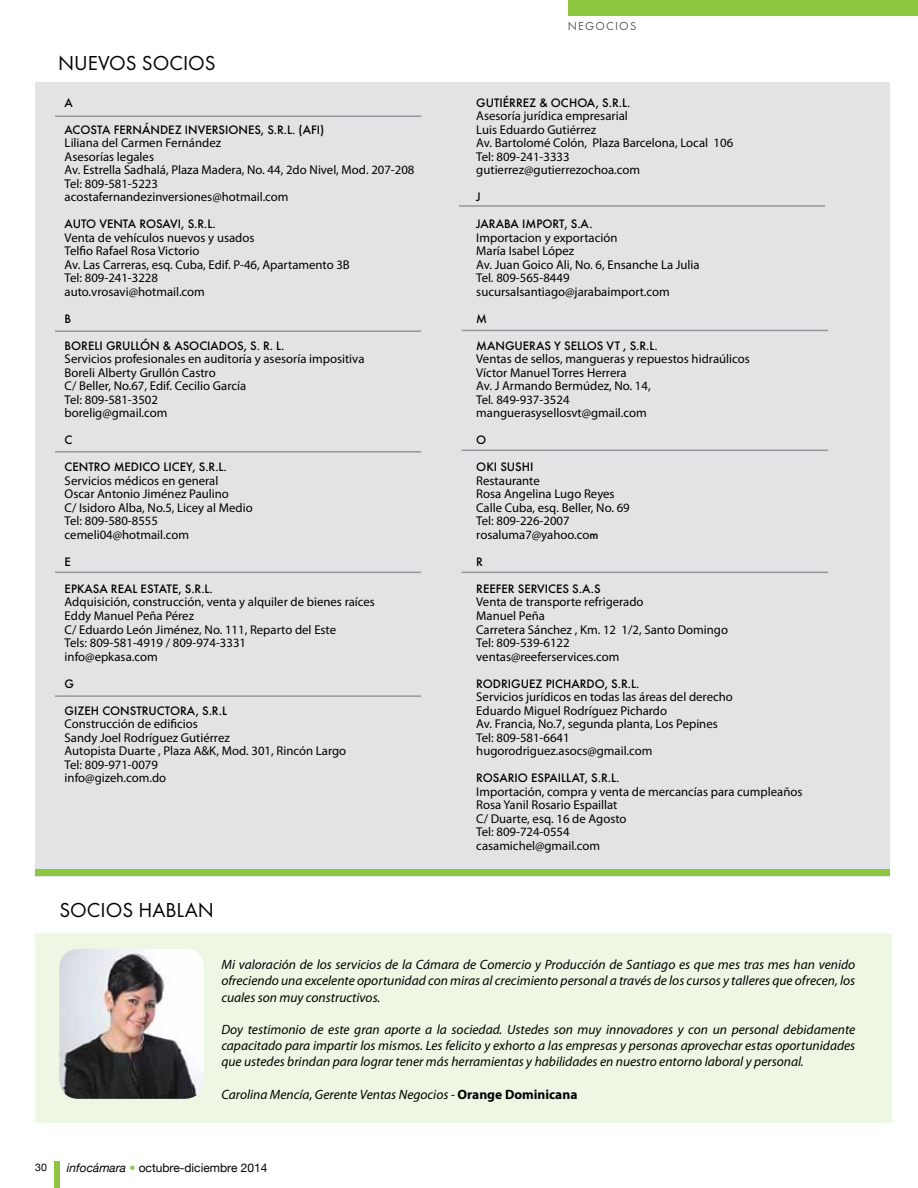
<style>
.page{position:relative;width:918px;height:1188px;background:#fff}
.page>*{position:absolute;margin:0;border:0;box-sizing:border-box;transform-origin:0 0}
.t1{font:21px "Futura T";color:#000}
.t2{font:italic 13.5px/16.2px "Myriad Pro";color:#000;text-align:justify}
.t3{font:12.75px/13.5px "Myriad Pro";color:#000}
.t4{font:500 12.75px/27px "Futura T";color:#000}
.t5{font:12px "Helvetica Neue";color:#000}
.t6{font:12px "Futura T";color:#58595b}
.t7{font:10.5px "Helvetica Neue";color:#000}
.s1{font-family:"Futura T";font-weight:500}
.s2{font-weight:700;font-style:normal}
.s3{font-style:italic}
.s4{font-style:italic;color:#8dc63f}
</style>
<div class="page">
<div style="left:568px;top:0;width:350px;height:16px;background:#8dc63f"></div>
<div style="left:54px;top:1161px;width:5px;height:27px;background:#8dc63f"></div>
<div style="left:35px;top:82px;width:855px;height:794px;background:#e2e3e4"></div>
<div style="left:35px;top:869px;width:855px;height:7px;background:#8dc63f"></div>
<div style="left:35px;top:933px;width:856px;height:190px;background:#eef6e4"></div>
<hr style="left:55px;top:572px;width:366px;height:1px;background:#939598">
<hr style="left:55px;top:695px;width:366px;height:2px;background:#939598">
<hr style="left:462px;top:450px;width:366px;height:1px;background:#939598">
<hr style="left:462px;top:330px;width:366px;height:1px;background:#939598">
<hr style="left:462px;top:572px;width:366px;height:1px;background:#939598">
<hr style="left:459px;top:205px;width:366px;height:2px;background:#939598">
<hr style="left:55px;top:116px;width:366px;height:1px;background:#939598">
<hr style="left:55px;top:330px;width:366px;height:2px;background:#939598">
<hr style="left:55px;top:451px;width:366px;height:2px;background:#939598">
<img style="left:59px;top:949px;width:145px;height:150px">
<h1 class="t1" style="left:58px;top:51px;width:14px">NUE</h1>
<h1 class="t1" style="left:98px;top:51px;width:96px">VOS SOCIOS</h1>
<p class="t4" style="left:65px;top:89px;width:149px">A<br>ACOSTA FERNÁNDEZ I NVERSIO</p>
<p class="t4" style="left:239px;top:116px;width:87px">NES, S.R.L. (AFI)</p>
<p class="t3" style="left:65px;top:136px;width:351px">Liliana del Carmen Fernández<br>Asesorías legales<br>Av. Estrella Sadhalá, Plaza Madera, No. 44, 2do Nivel, Mod. 207-208<br>Tel: 809-581-5223<br>acostafernandezinversiones@hotmail.com</p>
<p class="t4" style="left:65px;top:211px;width:84px">AUTO VENTA ROSA</p>
<p class="t4" style="left:170px;top:211px;width:47px">VI, S.R.L.</p>
<p class="t3" style="left:65px;top:231px;width:287px">Venta de vehículos nuevos y usados<br>Telfio Rafael Rosa Victorio<br>Av. Las Carreras, esq. Cuba, Edif. P-46, Apartamento 3B Tel: 809-241-3228<br>auto.vrosavi@hotmail.com</p>
<p class="t4" style="left:65px;top:305px;width:8px">B<br>BORELI</p>
<p class="t4" style="left:106px;top:332px;width:18px">GRULLó</p>
<p class="t4" style="left:150px;top:332px;width:136px">N &amp; ASOCIADOS, S. R. L.</p>
<p class="t3" style="left:65px;top:352px;width:301px">Servicios profesionales en auditoría y asesoría impositiva Boreli Alberty Grullón Castro<br>C/ Beller, No.67, Edif. Cecilio García<br>Tel: 809-581-3502<br>borelig@gmail.com</p>
<p class="t4" style="left:65px;top:427px;width:164px">C<br>CENTRO MEDICO LICEY, S.R.L.</p>
<p class="t3" style="left:65px;top:474px;width:190px">Servicios médicos en general<br>Oscar Antonio Jiménez Paulino<br>C/ Isidoro Alba, No.5, Licey al Medio<br>Tel: 809-580-8555 cemeli04@hotmail.com</p>
<p class="t4" style="left:65px;top:548px;width:29px">E<br>EPKASA</p>
<p class="t4" style="left:111px;top:575px;width:8px">REAL</p>
<p class="t4" style="left:141px;top:575px;width:74px">ESTATE, S.R.L.</p>
<p class="t3" style="left:65px;top:595px;width:312px">Adquisición, construcción, venta y alquiler de bienes raíces Eddy Manuel Peña Pérez<br>C/ Eduardo León Jiménez, No. 111, Reparto del Este<br>Tels: 809-581-4919 / 809-974-3331<br>info@epkasa.com</p>
<p class="t4" style="left:65px;top:670px;width:115px">G<br>GIZEH CONSTRUCTORA</p>
<p class="t4" style="left:196px;top:697px;width:32px">, S.R.L</p>
<p class="t3" style="left:65px;top:717px;width:283px">Construcción de edificios<br>Sandy Joel Rodríguez Gutiérrez<br>Autopista Duarte , Plaza A&amp;K, Mod. 301, Rincón Largo<br>Tel: 809-971-0079<br>info@gizeh.com.do</p>
<h1 class="t1" style="left:59px;top:898px;width:53px">SOCIOS</h1>
<h1 class="t1" style="left:138px;top:898px;width:51px">HABLAN</h1>
<p class="t6" style="left:568px;top:19px;width:55px">NEGOCIOS</p>
<p class="t4" style="left:476px;top:89px;width:41px">GUTI ÉRREZ</p>
<p class="t4" style="left:539px;top:89px;width:92px">&amp; OCHOA, S.R.L.</p>
<p class="t3" style="left:476px;top:109px;width:258px">Asesoría jurídica empresarial<br>Luis Eduardo Gutiérrez<br>Av. Bartolomé Colón, Plaza Barcelona, Local 106<br>Tel: 809-241-3333 gutierrez@gutierrezochoa.com</p>
<p class="t4" style="left:476px;top:184px;width:13px">J<br>JARABA</p>
<p class="t4" style="left:522px;top:211px;width:72px">IM PORT, S.A.</p>
<p class="t3" style="left:476px;top:231px;width:225px">Importacion y exportación<br>María Isabel López<br>Av. Juan Goico Ali, No. 6, Ensanche La Julia<br>Tel. 809-565-8449 sucursalsantiago@jarabaimport.com</p>
<p class="t4" style="left:476px;top:305px;width:47px">M<br>MANGUERAS</p>
<p class="t4" style="left:554px;top:332px;width:18px">YSELLOS</p>
<p class="t4" style="left:607px;top:332px;width:53px">VT , S.R.L.</p>
<p class="t3" style="left:476px;top:352px;width:275px">Ventas de sellos, mangueras y repuestos hidraúlicos Víctor Manuel Torres Herrera<br>Av. J Armando Bermúdez, No. 14,<br>Tel. 849-937-3524<br>manguerasysellosvt@gmail.com</p>
<p class="t4" style="left:476px;top:427px;width:57px">O<br>OKI SUSHI</p>
<p class="t3" style="left:476px;top:474px;width:155px">Restaurante<br>Rosa Angelina Lugo Reyes<br>Calle Cuba, esq. Beller, No. 69<br>Tel: 809-226-2007 rosaluma7@yahoo.co<span class="s1">m</span></p>
<p class="t4" style="left:476px;top:548px;width:125px">R<br>REEFER SERVICES S.A.S</p>
<p class="t3" style="left:476px;top:595px;width:253px">Venta de transporte refrigerado<br>Manuel Peña<br>Carretera Sánchez , Km. 12 1/2, Santo Domingo<br>Tel: 809-539-6122<br>ventas@reeferservices.com</p>
<p class="t4" style="left:476px;top:670px;width:53px">RODRIGUEZ</p>
<p class="t4" style="left:546px;top:670px;width:95px">PICHARDO, S.R.L.</p>
<p class="t3" style="left:476px;top:690px;width:258px">Servicios jurídicos en todas las áreas del derecho Eduardo Miguel Rodríguez Pichardo<br>Av. Francia, No.7, segunda planta, Los Pepines Tel: 809-581-6641 hugorodriguez.asocs@gmail.com</p>
<p class="t4" style="left:476px;top:764px;width:9px">ROSARIO</p>
<p class="t4" style="left:531px;top:764px;width:26px">ES PAILLA</p>
<p class="t4" style="left:580px;top:764px;width:41px">T, S.R.L.</p>
<p class="t3" style="left:476px;top:784px;width:328px">Importación, compra y venta de mercancías para cumpleaños<br>Rosa Yanil Rosario Espaillat<br>C/ Duarte, esq. 16 de Agosto<br>Tel: 809-724-0554<br>casamichel@gmail.com</p>
<p class="t2" style="left:221px;top:956px;width:635px">Mi valoración de los servicios de la Cámara de Comercio y Producción de Santiago es que mes tras mes han venido ofreciendo una excelente oportunidad con miras al crecimiento personal a través de los cursos y talleres que ofrecen, los cuales son muy constructivos.</p>
<p class="t2" style="left:221px;top:1021px;width:635px">Doy testimonio de este gran aporte a la sociedad. Ustedes son muy innovadores y con un personal debidamente capacitado para impartir los mismos. Les felicito y exhorto a las empresas y personas aprovechar estas oportunidades que ustedes brindan para lograr tener más herramientas y habilidades en nuestro entorno laboral y personal.</p>
<p class="t2" style="left:221px;top:1086px;width:358px">Carolina Mencía, Gerente Ventas Negocios - <span class="s2">Orange Dominicana</span></p>
<p class="t7" style="left:35px;top:1161px;width:13px">30</p>
<p class="t5" style="left:67px;top:1161px;width:202px"><span class="s3">infocámara</span> <span class="s4">•</span> octubre-diciembre 2014</p>
</div>
